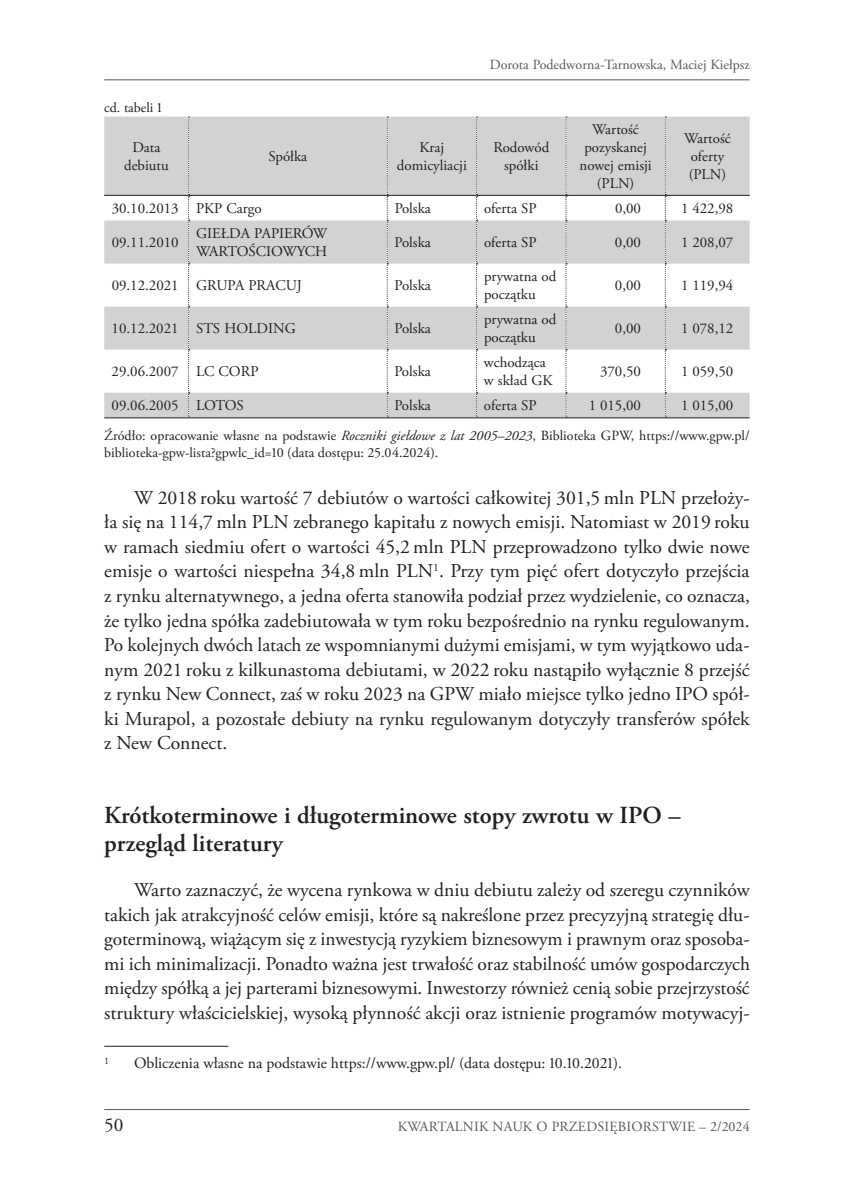
<style>
.page{position:relative;width:844px;height:1191px;background:#fff}
.page>*{position:absolute;margin:0;border:0;box-sizing:border-box;transform-origin:0 0}
.t1{font:600 24.5px/28px "Adobe Garamond Pro";color:#231f20}
.t2{font:19.6px/24.5px "Adobe Garamond Pro";color:#231f20;text-align:justify}
.t3{font:19.25px "Adobe Garamond Pro";color:#231f20}
.t4{font:15.75px "Adobe Garamond Pro";color:#231f20}
.t5{font:14.88px/17.8px "Adobe Garamond Pro";color:#231f20;text-align:center}
.t6{font:14px/16.8px "Adobe Garamond Pro";color:#231f20}
.t7{font:14px "Adobe Garamond Pro";color:#57585a}
.t8{font:9.97px "Adobe Garamond Pro";color:#231f20}
.s1{font-style:italic}
</style>
<div class="page">
<hr style="left:104px;top:1109px;width:645px;height:1px;background:#57585a">
<hr style="left:104px;top:79px;width:645px;height:1px;background:#57585a">
<svg style="left:104px;top:117px;width:645px;height:300px;fill:#d1d2d4"></svg>
<svg style="left:188px;top:117px;width:2px;height:300px"></svg>
<svg style="left:386px;top:117px;width:2px;height:300px"></svg>
<svg style="left:476px;top:117px;width:1px;height:300px"></svg>
<svg style="left:565px;top:117px;width:2px;height:300px"></svg>
<svg style="left:664px;top:117px;width:2px;height:300px"></svg>
<hr style="left:104px;top:195px;width:85px;height:1px;background:#231f20">
<hr style="left:189px;top:195px;width:198px;height:1px;background:#231f20">
<hr style="left:387px;top:195px;width:89px;height:1px;background:#231f20">
<hr style="left:476px;top:195px;width:90px;height:1px;background:#231f20">
<hr style="left:566px;top:195px;width:99px;height:1px;background:#231f20">
<hr style="left:665px;top:195px;width:84px;height:1px;background:#231f20">
<hr style="left:104px;top:417px;width:85px;height:1px;background:#231f20">
<hr style="left:189px;top:417px;width:198px;height:1px;background:#231f20">
<hr style="left:387px;top:417px;width:89px;height:1px;background:#231f20">
<hr style="left:476px;top:417px;width:90px;height:1px;background:#231f20">
<hr style="left:566px;top:417px;width:99px;height:1px;background:#231f20">
<hr style="left:665px;top:417px;width:84px;height:1px;background:#231f20">
<hr style="left:104px;top:1045px;width:124px;height:1px;background:#231f20">
<p class="t6" style="left:104px;top:99px;width:59px">cd. tabeli 1</p>
<p class="t7" style="left:490px;top:57px;width:261px">Dorota Podedworna-Tarnowska, Maciej Kiełpsz</p>
<p class="t5" style="left:124px;top:139px;width:46px">Data debiutu</p>
<p class="t5" style="left:268px;top:148px;width:40px">Spółka</p>
<p class="t5" style="left:397px;top:139px;width:71px">Kraj domicyliacji</p>
<p class="t5" style="left:493px;top:139px;width:57px">Rodowód spółki</p>
<p class="t5" style="left:579px;top:121px;width:74px">Wartość pozyskanej nowej emisji (PLN)</p>
<p class="t5" style="left:684px;top:130px;width:48px">Wartość oferty (PLN)</p>
<p class="t5" style="left:112px;top:200px;width:151px">30.10.2013 PKP Cargo</p>
<p class="t5" style="left:394px;top:200px;width:38px">Polska</p>
<p class="t5" style="left:484px;top:200px;width:54px">oferta SP</p>
<p class="t5" style="left:615px;top:200px;width:28px">0,00</p>
<p class="t5" style="left:681px;top:200px;width:54px">1 422,98</p>
<p class="t5" style="left:112px;top:234px;width:68px">09.11.2010</p>
<p class="t5" style="left:196px;top:225px;width:133px;text-align:left">GIEŁDA PAPIERÓW<br>WARTOŚCIOWYCH</p>
<p class="t5" style="left:394px;top:234px;width:38px">Polska</p>
<p class="t5" style="left:484px;top:234px;width:54px">oferta SP</p>
<p class="t5" style="left:614px;top:234px;width:28px">0,00</p>
<p class="t5" style="left:681px;top:234px;width:54px">1 208,07</p>
<p class="t5" style="left:112px;top:277px;width:192px">09.12.2021 GRUPA PRACUJ</p>
<p class="t5" style="left:394px;top:277px;width:38px">Polska</p>
<p class="t5" style="left:484px;top:268px;width:74px;text-align:left">prywatna od początku</p>
<p class="t5" style="left:614px;top:277px;width:28px">0,00</p>
<p class="t5" style="left:681px;top:277px;width:54px">1 119,94</p>
<p class="t5" style="left:112px;top:320px;width:186px">10.12.2021 STS HOLDING</p>
<p class="t5" style="left:394px;top:320px;width:38px">Polska</p>
<p class="t5" style="left:484px;top:311px;width:74px;text-align:left">prywatna od początku</p>
<p class="t5" style="left:614px;top:320px;width:28px">0,00</p>
<p class="t5" style="left:681px;top:320px;width:54px">1 078,12</p>
<p class="t5" style="left:112px;top:363px;width:148px">29.06.2007 LC CORP</p>
<p class="t5" style="left:394px;top:363px;width:38px">Polska</p>
<p class="t5" style="left:484px;top:354px;width:70px;text-align:left">wchodząca w skład GK</p>
<p class="t5" style="left:600px;top:363px;width:42px">370,50</p>
<p class="t5" style="left:681px;top:363px;width:54px">1 059,50</p>
<p class="t5" style="left:112px;top:397px;width:134px">09.06.2005 LOTOS</p>
<p class="t5" style="left:394px;top:397px;width:38px">Polska</p>
<p class="t5" style="left:484px;top:397px;width:54px">oferta SP</p>
<p class="t5" style="left:588px;top:397px;width:54px">1 015,00</p>
<p class="t5" style="left:681px;top:397px;width:54px">1 015,00</p>
<p class="t6" style="left:104px;top:428px;width:646px">Źródło: opracowanie własne na podstawie <span class="s1">Roczniki giełdowe z lat 2005–2023</span>, Biblioteka GPW, https://www.gpw.pl/ biblioteka-gpw-lista?gpwlc_id=10 (data dostępu: 25.04.2024).</p>
<p class="t2" style="left:104px;top:486px;width:647px;text-indent:30px">W 2018 roku wartość 7 debiutów o wartości całkowitej 301,5 mln PLN przełoży&shy;ła się na 114,7 mln PLN zebranego kapitału z nowych emisji. Natomiast w 2019 roku w ramach siedmiu ofert o wartości 45,2 mln PLN przeprowadzono tylko dwie nowe emisje o wartości niespełna 34,8 mln PLN<sup>1</sup>. Przy tym pięć ofert dotyczyło przejścia z rynku alternatywnego, a jedna oferta stanowiła podział przez wydzielenie, co oznacza, że tylko jedna spółka zadebiutowała w tym roku bezpośrednio na rynku regulowanym.<br>Po kolejnych dwóch latach ze wspomnianymi dużymi emisjami, w tym wyjątkowo uda&shy;nym 2021 roku z kilkunastoma debiutami, w 2022 roku nastąpiło wyłącznie 8 przejść z rynku New Connect, zaś w roku 2023 na GPW miało miejsce tylko jedno IPO spół&shy;ki Murapol, a pozostałe debiuty na rynku regulowanym dotyczyły transferów spółek z New Connect.</p>
<p class="t1" style="left:104px;top:801px;width:578px">Krótkoterminowe i długoterminowe stopy zwrotu w IPO – przegląd literatury</p>
<p class="t2" style="left:104px;top:878px;width:647px;text-indent:30px">Warto zaznaczyć, że wycena rynkowa w dniu debiutu zależy od szeregu czynników takich jak atrakcyjność celów emisji, które są nakreślone przez precyzyjną strategię dłu&shy;goterminową, wiążącym się z inwestycją ryzykiem biznesowym i prawnym oraz sposoba&shy;mi ich minimalizacji. Ponadto ważna jest trwałość oraz stabilność umów gospodarczych między spółką a jej parterami biznesowymi. Inwestorzy również cenią sobie przejrzystość struktury właścicielskiej, wysoką płynność akcji oraz istnienie programów motywacyj-</p>
<p class="t8" style="left:104px;top:1054px;width:7px">1</p>
<p class="t4" style="left:134px;top:1053px;width:489px">Obliczenia własne na podstawie https://www.gpw.pl/ (data dostępu: 10.10.2021).</p>
<p class="t3" style="left:104px;top:1113px;width:21px">50</p>
<p class="t7" style="left:397px;top:1118px;width:353px">KWARTALNIK NAUK O PRZEDSIĘBIORSTWIE – 2/2024</p>
</div>
